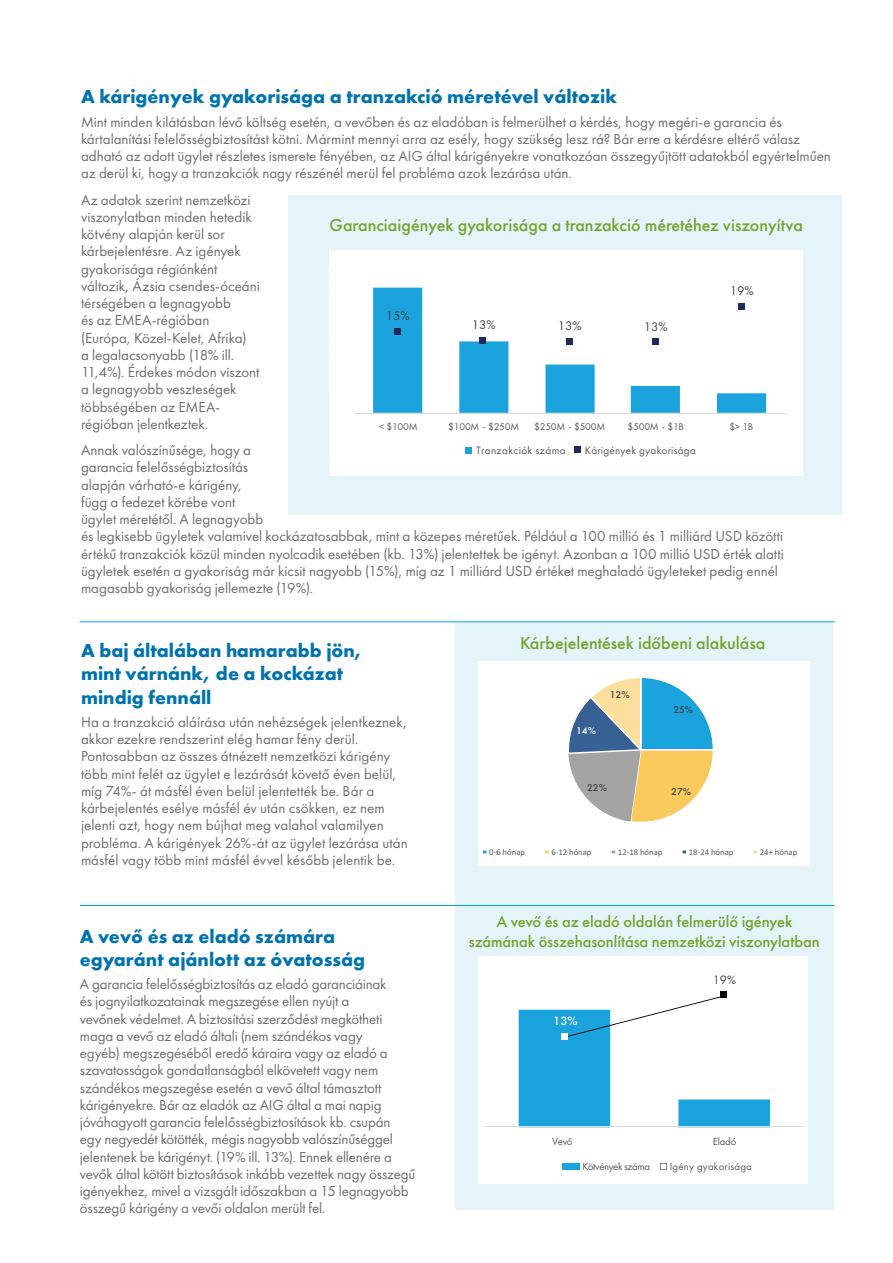
<style>
.page{position:relative;width:893px;height:1263px;background:#fff}
.page>*{position:absolute;margin:0;border:0;box-sizing:border-box;transform-origin:0 0}
.Subhead{font:700 19.5px/23.4px "Futura PT";color:#0073ae}
.Subhead-2{font:500 18px "Futura PT";color:#78a22f}
.Text{font:500 16.5px/19.5px "Futura PT";letter-spacing:-.005em;color:#78a22f;text-align:center}
.Text-2{font:15px/17.2px "Futura PT";letter-spacing:-.005em;color:#6d6e71}
.t1{font:13.05px "Futura PT";letter-spacing:.005em;color:#414141}
.t2{font:500 12.6px "Futura PT";color:#fff}
.t3{font:12.6px "Futura PT";color:#414141}
.t4{font:11.1px "Futura PT";letter-spacing:.02em;color:#595a5a}
.t5{font:10.8px "Futura PT";letter-spacing:.02em;color:#595a5a}
.t6{font:10.8px "Futura PT";letter-spacing:-.04em;color:#595a5a}
.t7{font:10.8px "Futura PT";letter-spacing:-.015em;color:#595a5a}
.t8{font:10.2px "Futura PT";letter-spacing:-.02em;color:#595a5a}
.t9{font:500 10.2px "Futura PT";letter-spacing:-.005em;color:#414141}
.t10{font:500 10.2px "Futura PT";color:#fff}
.t11{font:8.7px "Calibri";letter-spacing:-.005em;color:#595a5a}
</style>
<div class="page">
<div style="left:455px;top:622px;width:378px;height:283px;background:#e5f4f8"></div>
<div style="left:478px;top:661px;width:331px;height:205px;background:#fff"></div>
<svg style="left:568px;top:678px;width:145px;height:144px"></svg>
<svg style="left:482px;top:849px;width:6px;height:5px"></svg>
<svg style="left:545px;top:850px;width:4px;height:4px"></svg>
<svg style="left:610px;top:849px;width:6px;height:5px"></svg>
<svg style="left:681px;top:849px;width:6px;height:5px"></svg>
<svg style="left:753px;top:850px;width:4px;height:4px"></svg>
<div style="left:455px;top:906px;width:378px;height:303px;background:#e5f4f8"></div>
<div style="left:479px;top:956px;width:329px;height:224px;background:#fff"></div>
<hr style="left:485px;top:1126px;width:319px;height:1px;background:#dad9d9">
<svg style="left:519px;top:992px;width:251px;height:134px"></svg>
<div style="left:563px;top:1163px;width:17px;height:6px;background:#1ba3dd"></div>
<svg style="left:660px;top:1163px;width:7px;height:7px"></svg>
<hr style="left:80px;top:621px;width:755px;height:1px;background:#00a4e3">
<hr style="left:80px;top:905px;width:755px;height:1px;background:#00a4e3">
<div style="left:289px;top:195px;width:553px;height:320px;background:#e5f4f8"></div>
<div style="left:329px;top:251px;width:474px;height:225px;background:#fff"></div>
<svg style="left:373px;top:288px;width:393px;height:125px"></svg>
<hr style="left:355px;top:413px;width:430px;height:1px;background:#dad9d9">
<div style="left:394px;top:328px;width:7px;height:7px;background:#20295c"></div>
<svg style="left:480px;top:337px;width:6px;height:6px"></svg>
<svg style="left:566px;top:339px;width:6px;height:6px"></svg>
<div style="left:652px;top:339px;width:7px;height:6px;background:#20295c"></div>
<div style="left:738px;top:303px;width:7px;height:7px;background:#20295c"></div>
<div style="left:465px;top:447px;width:7px;height:7px;background:#1ba3dd"></div>
<div style="left:574px;top:446px;width:7px;height:7px;background:#20295c"></div>
<p class="Subhead" style="left:81px;top:85px;width:538px">A kárigények gyakorisága a tranzakció méretével változik</p>
<p class="Text-2" style="left:81px;top:113px;width:751px">Mint minden kilátásban lévő költség esetén, a vevőben és az eladóban is felmerülhet a kérdés, hogy megéri-e garancia és kártalanítási felelősségbiztosítást kötni. Mármint mennyi arra az esély, hogy szükség lesz rá? Bár erre a kérdésre eltérő válasz adható az adott ügylet részletes ismerete fényében, az AIG által kárigényekre vonatkozóan összegyűjtött adatokból egyértelműen az derül ki, hogy a tranzakciók nagy részénél merül fel probléma azok lezárása után.</p>
<p class="Text-2" style="left:81px;top:191px;width:180px">Az adatok szerint nemzetközi viszonylatban minden hetedik kötvény alapján kerül sor kárbejelentésre. Az igények gyakorisága régiónként változik, Ázsia csendes-óceáni térségében a legnagyobb<br>és az EMEA-régióban (Európa, Közel-Kelet, Afrika)<br>a legalacsonyabb (18% ill.<br>11,4%). Érdekes módon viszont a legnagyobb veszteségek többségében az EMEA&shy;régióban jelentkeztek.</p>
<p class="Text-2" style="left:81px;top:441px;width:704px">Annak valószínűsége, hogy a<br>garancia felelősségbiztosítás<br>alapján várható-e kárigény,<br>függ a fedezet körébe vont<br>ügylet méretétől. A legnagyobb<br>és legkisebb ügyletek valamivel kockázatosabbak, mint a közepes méretűek. Például a 100 millió és 1 milliárd USD közötti értékű tranzakciók közül minden nyolcadik esetében (kb. 13%) jelentettek be igényt. Azonban a 100 millió USD érték alatti ügyletek esetén a gyakoriság már kicsit nagyobb (15%), míg az 1 milliárd USD értéket meghaladó ügyleteket pedig ennél magasabb gyakoriság jellemezte (19%).</p>
<p class="Subhead-2" style="left:330px;top:214px;width:475px">Garanciaigények gyakorisága a tranzakció méretéhez viszonyítva</p>
<p class="t1" style="left:730px;top:283px;width:26px">19%</p>
<p class="t1" style="left:386px;top:308px;width:26px">15%</p>
<p class="t1" style="left:472px;top:317px;width:26px">13%</p>
<p class="t1" style="left:558px;top:318px;width:26px">13%</p>
<p class="t1" style="left:644px;top:319px;width:26px">13%</p>
<p class="t8" style="left:379px;top:421px;width:40px">&lt; $100M</p>
<p class="t8" style="left:448px;top:421px;width:72px">$100M - $250M</p>
<p class="t8" style="left:534px;top:421px;width:72px">$250M - $500M</p>
<p class="t8" style="left:628px;top:421px;width:58px">$500M - $1B</p>
<p class="t8" style="left:729px;top:421px;width:25px">$&gt; 1B</p>
<p class="t4" style="left:476px;top:444px;width:91px">Tranzakciók száma</p>
<p class="t4" style="left:585px;top:444px;width:113px">Kárigények gyakorisága</p>
<p class="Subhead" style="left:81px;top:638px;width:284px">A baj általában hamarabb jön, mint várnánk, de a kockázat mindig fennáll</p>
<p class="Text-2" style="left:81px;top:713px;width:328px">Ha a tranzakció aláírása után nehézségek jelentkeznek, akkor ezekre rendszerint elég hamar fény derül.<br>Pontosabban az összes átnézett nemzetközi kárigény több mint felét az ügylet e lezárását követő éven belül, míg 74%- át másfél éven belül jelentették be. Bár a kárbejelentés esélye másfél év után csökken, ez nem jelenti azt, hogy nem bújhat meg valahol valamilyen probléma. A kárigények 26%-át az ügylet lezárása után másfél vagy több mint másfél évvel később jelentik be.</p>
<p class="Subhead" style="left:80px;top:924px;width:287px">A vevő és az eladó számára egyaránt ajánlott az óvatosság</p>
<p class="Text-2" style="left:80px;top:975px;width:337px">A garancia felelősségbiztosítás az eladó garanciáinak<br>és jognyilatkozatainak megszegése ellen nyújt a<br>vevőnek védelmet. A biztosítási szerződést megkötheti maga a vevő az eladó általi (nem szándékos vagy<br>egyéb) megszegéséből eredő káraira vagy az eladó a szavatosságok gondatlanságból elkövetett vagy nem szándékos megszegése esetén a vevő által támasztott kárigényekre. Bár az eladók az AIG által a mai napig jóváhagyott garancia felelősségbiztosítások kb. csupán egy negyedét kötötték, mégis nagyobb valószínűséggel jelentenek be kárigényt. (19% ill. 13%). Ennek ellenére a vevők által kötött biztosítások inkább vezettek nagy összegű igényekhez, mivel a vizsgált időszakban a 15 legnagyobb összegű kárigény a vevői oldalon merült fel.</p>
<p class="Subhead-2" style="left:520px;top:632px;width:247px">Kárbejelentések időbeni alakulása</p>
<p class="t10" style="left:576px;top:724px;width:21px">14%</p>
<p class="t9" style="left:610px;top:688px;width:21px">12%</p>
<p class="t9" style="left:587px;top:781px;width:21px">22%</p>
<p class="t9" style="left:673px;top:704px;width:21px">25%</p>
<p class="t9" style="left:671px;top:786px;width:21px">27%</p>
<p class="t11" style="left:489px;top:846px;width:37px">0-6 hónap</p>
<p class="t11" style="left:496px;top:846px;width:4px">:</p>
<p class="t11" style="left:551px;top:846px;width:42px">6-12 hónap</p>
<p class="t11" style="left:618px;top:846px;width:46px">12-18 hónap</p>
<p class="t11" style="left:689px;top:846px;width:46px">18-24 hónap</p>
<p class="t11" style="left:760px;top:846px;width:39px">24+ hónap</p>
<p class="Text" style="left:469px;top:912px;width:352px">A vevő és az eladó oldalán felmerülő igények számának összehasonlítása nemzetközi viszonylatban</p>
<p class="t2" style="left:553px;top:1013px;width:26px">13%</p>
<p class="t3" style="left:713px;top:972px;width:25px">19%</p>
<p class="t7" style="left:552px;top:1135px;width:22px">Vevő</p>
<p class="t7" style="left:713px;top:1135px;width:25px">Eladó</p>
<p class="t6" style="left:582px;top:1160px;width:69px">Kötvények száma</p>
<p class="t5" style="left:670px;top:1160px;width:84px">Igény gyakorisága</p>
</div>
